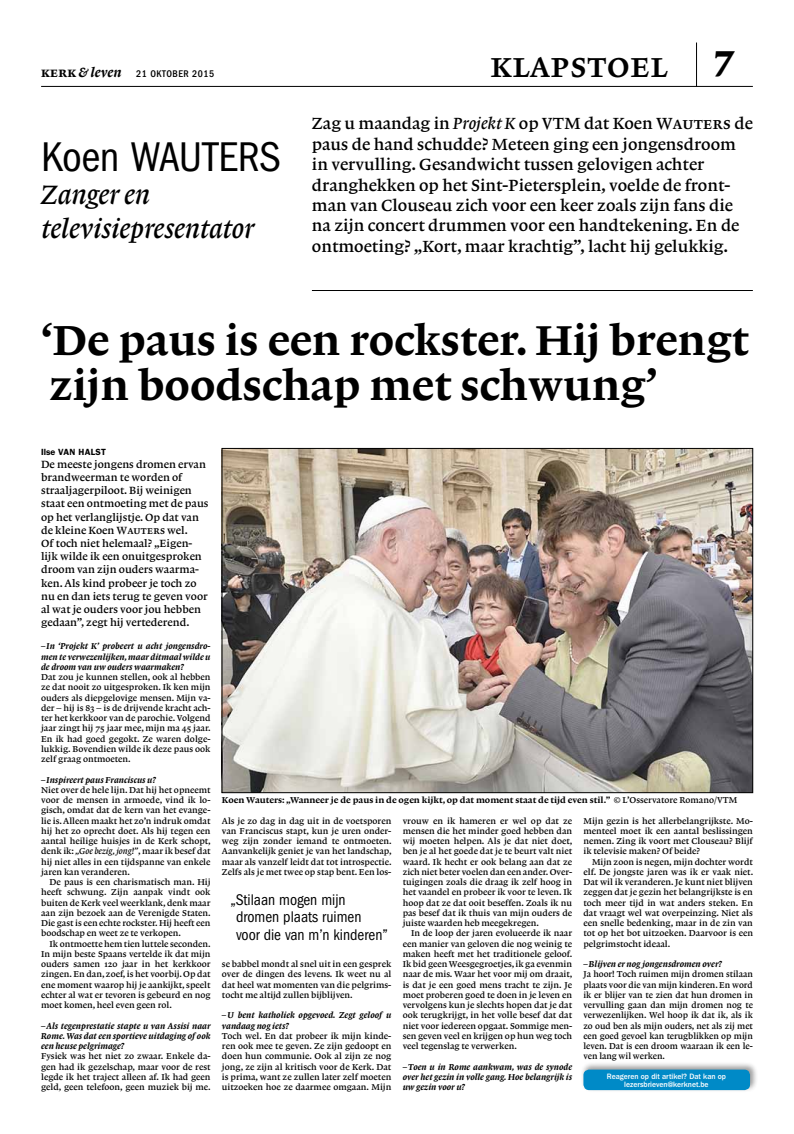
<style>
.page{position:relative;width:794px;height:1134px;background:#fff}
.page>*{position:absolute;margin:0;border:0;box-sizing:border-box;transform-origin:0 0}
.t1{font:44px/45px "Lexicon No 1 D Roman Txt";color:#000}
.t2{font:condensed 43px "Franklin Gothic LT";letter-spacing:-.01em;color:#000}
.t3{font:36px "Lexicon No 1 B Roman SC";letter-spacing:.015em;color:#000}
.t4{font:28px/33.6px "Lexicon No 1 B Italic Txt";letter-spacing:-.005em;color:#000}
.t5{font:17px/20.4px "Lexicon No 1 B Roman Txt";color:#000}
.t6{font:condensed 16px/17.6px "Franklin Gothic LT";color:#000}
.t7{font:11px/13.2px "Lexicon No 1 B Roman Txt";color:#000}
.t8{font:500 condensed 10px "Franklin Gothic LT";letter-spacing:.05em;color:#000}
.t9{font:9px/10.3px "Lexicon No 1 B Roman Txt";color:#000;text-align:justify}
.t10{font:9px/10.3px "Lexicon No 1 D Italic Txt";color:#000;text-align:justify}
.t11{font:9px "Lexicon No 1 D Roman Txt";color:#000}
.t12{font:600 9px "Franklin Gothic LT";letter-spacing:.03em;color:#000}
.t13{font:500 8px/8px "Franklin Gothic LT";color:#fff;text-align:center;scale:.96 1}
.s1{font-family:"Lexicon No 1 D Roman SC";font-weight:400;font-stretch:normal;font-size:14px}
.s2{font-family:"Lexicon No 1 D Italic Txt";font-weight:400;font-stretch:normal;font-size:14px}
.s3{font-family:"Lexicon No 1 F Roman Tab";font-size:38px}
.s4{font-family:"Lexicon No 1 B Italic Txt"}
.s5{font-family:"Lexicon No 1 B Roman SC"}
.s6{font-family:"Lexicon No 1 B Roman Txt"}
</style>
<div class="page">
<hr style="left:41px;top:86px;width:712px;height:1px;background:#000">
<hr style="left:696px;top:43px;width:1px;height:44px;background:#000">
<img style="left:224px;top:450px;width:527px;height:341px">
<hr style="left:312px;top:290px;width:441px;height:1px;background:#000">
<div style="left:581px;top:1061px;width:177px;height:31px;background:#000;opacity:.4"></div>
<div style="left:583px;top:1069px;width:167px;height:21px;background:#008ac7;border-radius:6px"></div>
<p class="t8" style="left:41px;top:68px;width:175px"><span class="s1">kerk</span> <span class="s2">&amp; leven</span> 21 OKTOBER 2015</p>
<h2 class="t2" style="left:41px;top:132px;width:241px">Koen Wauters</h2>
<h3 class="t4" style="left:41px;top:178px;width:215px">Zanger en televisiepresentator</h3>
<h3 class="t3" style="left:490px;top:45px;width:246px">klapstoel <span class="s3">7</span></h3>
<p class="t5" style="left:312px;top:114px;width:442px">Zag u maandag in <span class="s4">Projekt K</span> op VTM dat Koen <span class="s5">Wauters</span> de paus de hand schudde? Meteen ging een jongensdroom in vervulling. Gesandwicht tussen gelovigen achter dranghekken op het Sint-Pietersplein, voelde de front&shy;man van Clouseau zich voor een keer zoals zijn fans die na zijn concert drummen voor een handtekening. En de ontmoeting? „Kort, maar krachtig”, lacht hij gelukkig.</p>
<h1 class="t1" style="left:41px;top:318px;width:709px">‘De paus is een rockster. Hij brengt zijn boodschap met schwung’</h1>
<p class="t12" style="left:41px;top:446px;width:67px">ILSE VAN HALST</p>
<p class="t7" style="left:41px;top:457px;width:169px">De meeste jongens dromen ervan brandweerman te worden of straaljagerpiloot. Bij weinigen staat een ontmoeting met de paus op het verlanglijstje. Op dat van de kleine Koen <span class="s5">Wauters</span> wel.<br>Of toch niet helemaal? „Eigen&shy;lijk wilde ik een onuitgesproken droom van zijn ouders waarma&shy;ken. Als kind probeer je toch zo nu en dan iets terug te geven voor al wat je ouders voor jou hebben gedaan”, zegt hij vertederend.</p>
<p class="t10" style="left:41px;top:641px;width:171px">– In ‘Projekt K’ probeert u acht jongensdro&shy;men te verwezenlijken, maar ditmaal wilde u de droom van uw ouders waarmaken?</p>
<p class="t9" style="left:41px;top:672px;width:171px">Dat zou je kunnen stellen, ook al hebben ze dat nooit zo uitgesproken. Ik ken mijn ouders als diepgelovige mensen. Mijn va&shy;der – hij is 83 – is de drijvende kracht ach&shy;ter het kerkkoor van de parochie. Volgend jaar zingt hij 75 jaar mee, mijn ma 45 jaar.<br>En ik had goed gegokt. Ze waren dolge&shy;lukkig. Bovendien wilde ik deze paus ook zelf graag ontmoeten.</p>
<p class="t10" style="left:41px;top:774px;width:116px">– Inspireert paus Franciscus u?</p>
<p class="t9" style="left:41px;top:785px;width:171px">Niet over de hele lijn. Dat hij het opneemt voor de mensen in armoede, vind ik lo&shy;gisch, omdat dat de kern van het evange&shy;lie is. Alleen maakt het zo’n indruk omdat hij het zo oprecht doet. Als hij tegen een aantal heilige huisjes in de Kerk schopt, denk ik: <span class="s4">„Goe bezig, jong!”</span>, maar ik besef dat hij niet alles in een tijdspanne van enkele jaren kan veranderen.</p>
<p class="t9" style="left:41px;top:877px;width:171px;text-indent:9px">De paus is een charismatisch man. Hij heeft schwung. Zijn aanpak vindt ook buiten de Kerk veel weerklank, denk maar aan zijn bezoek aan de Verenigde Staten.<br>Die gast is een echte rockster. Hij heeft een boodschap en weet ze te verkopen.</p>
<p class="t9" style="left:41px;top:938px;width:171px;text-indent:9px">Ik ontmoette hem tien luttele seconden.<br>In mijn beste Spaans vertelde ik dat mijn ouders samen 120 jaar in het kerkkoor zingen. En dan, zoef, is het voorbij. Op dat ene moment waarop hij je aankijkt, speelt echter al wat er tevoren is gebeurd en nog moet komen, heel even geen rol.</p>
<p class="t10" style="left:41px;top:1020px;width:171px">– Als tegenprestatie stapte u van Assisi naar Rome. Was dat een sportieve uitdaging of ook een heuse pelgrimage?</p>
<p class="t9" style="left:41px;top:1051px;width:171px">Fysiek was het niet zo zwaar. Enkele da&shy;gen had ik gezelschap, maar voor de rest legde ik het traject alleen af. Ik had geen geld, geen telefoon, geen muziek bij me.</p>
<p class="t11" style="left:222px;top:795px;width:517px">Koen Wauters: „Wanneer je de paus in de ogen kijkt, op dat moment staat de tijd even stil.” <span class="s6">© L’Osservatore Romano/VTM</span></p>
<p class="t9" style="left:222px;top:815px;width:171px">Als je zo dag in dag uit in de voetsporen van Franciscus stapt, kun je uren onder&shy;weg zijn zonder iemand te ontmoeten.<br>Aanvankelijk geniet je van het landschap, maar als vanzelf leidt dat tot introspectie.<br>Zelfs als je met twee op stap bent. Een los-</p>
<h3 class="t6" style="left:236px;top:891px;width:153px;text-indent:-6px">„Stilaan mogen mijn dromen plaats ruimen voor die van m’n kinderen”</h3>
<p class="t9" style="left:222px;top:959px;width:171px">se babbel mondt al snel uit in een gesprek over de dingen des levens. Ik weet nu al dat heel wat momenten van die pelgrims&shy;tocht me altijd zullen bijblijven.</p>
<p class="t10" style="left:222px;top:1010px;width:171px">– U bent katholiek opgevoed. Zegt geloof u vandaag nog iets?</p>
<p class="t9" style="left:222px;top:1031px;width:171px">Toch wel. En dat probeer ik mijn kinde&shy;ren ook mee te geven. Ze zijn gedoopt en doen hun communie. Ook al zijn ze nog jong, ze zijn al kritisch voor de Kerk. Dat is prima, want ze zullen later zelf moeten uitzoeken hoe ze daarmee omgaan. Mijn</p>
<p class="t9" style="left:403px;top:815px;width:171px">vrouw en ik hameren er wel op dat ze mensen die het minder goed hebben dan wij moeten helpen. Als je dat niet doet, ben je al het goede dat je te beurt valt niet waard. Ik hecht er ook belang aan dat ze zich niet beter voelen dan een ander. Over&shy;tuigingen zoals die draag ik zelf hoog in het vaandel en probeer ik voor te leven. Ik hoop dat ze dat ooit beseffen. Zoals ik nu pas besef dat ik thuis van mijn ouders de juiste waarden heb meegekregen.</p>
<p class="t9" style="left:403px;top:928px;width:171px;text-indent:9px">In de loop der jaren evolueerde ik naar een manier van geloven die nog weinig te maken heeft met het traditionele geloof.<br>Ik bid geen Weesgegroetjes, ik ga evenmin naar de mis. Waar het voor mij om draait, is dat je een goed mens tracht te zijn. Je moet proberen goed te doen in je leven en vervolgens kun je slechts hopen dat je dat ook terugkrijgt, in het volle besef dat dat niet voor iedereen opgaat. Sommige men&shy;sen geven veel en krijgen op hun weg toch veel tegenslag te verwerken.</p>
<p class="t10" style="left:403px;top:1061px;width:171px">– Toen u in Rome aankwam, was de synode over het gezin in volle gang. Hoe belangrijk is uw gezin voor u?</p>
<p class="t9" style="left:583px;top:815px;width:171px">Mijn gezin is het allerbelangrijkste. Mo&shy;menteel moet ik een aantal beslissingen nemen. Zing ik voort met Clouseau? Blijf ik televisie maken? Of beide?</p>
<p class="t9" style="left:583px;top:856px;width:171px;text-indent:9px">Mijn zoon is negen, mijn dochter wordt elf. De jongste jaren was ik er vaak niet.<br>Dat wil ik veranderen. Je kunt niet blijven zeggen dat je gezin het belangrijkste is en toch meer tijd in wat anders steken. En dat vraagt wel wat overpeinzing. Niet als een snelle bedenking, maar in de zin van tot op het bot uitzoeken. Daarvoor is een pelgrimstocht ideaal.</p>
<p class="t10" style="left:583px;top:959px;width:140px">– Blijven er nog jongensdromen over?</p>
<p class="t9" style="left:583px;top:969px;width:171px">Ja hoor! Toch ruimen mijn dromen stilaan plaats voor die van mijn kinderen. En word ik er blijer van te zien dat hun dromen in vervulling gaan dan mijn dromen nog te verwezenlijken. Wel hoop ik dat ik, als ik zo oud ben als mijn ouders, net als zij met een goed gevoel kan terugblikken op mijn leven. Dat is een droom waaraan ik een le&shy;ven lang wil werken.</p>
<p class="t13" style="left:607px;top:1072px;width:126px">Reageren op dit artikel? Dat kan op lezersbrieven@kerknet.be</p>
</div>
